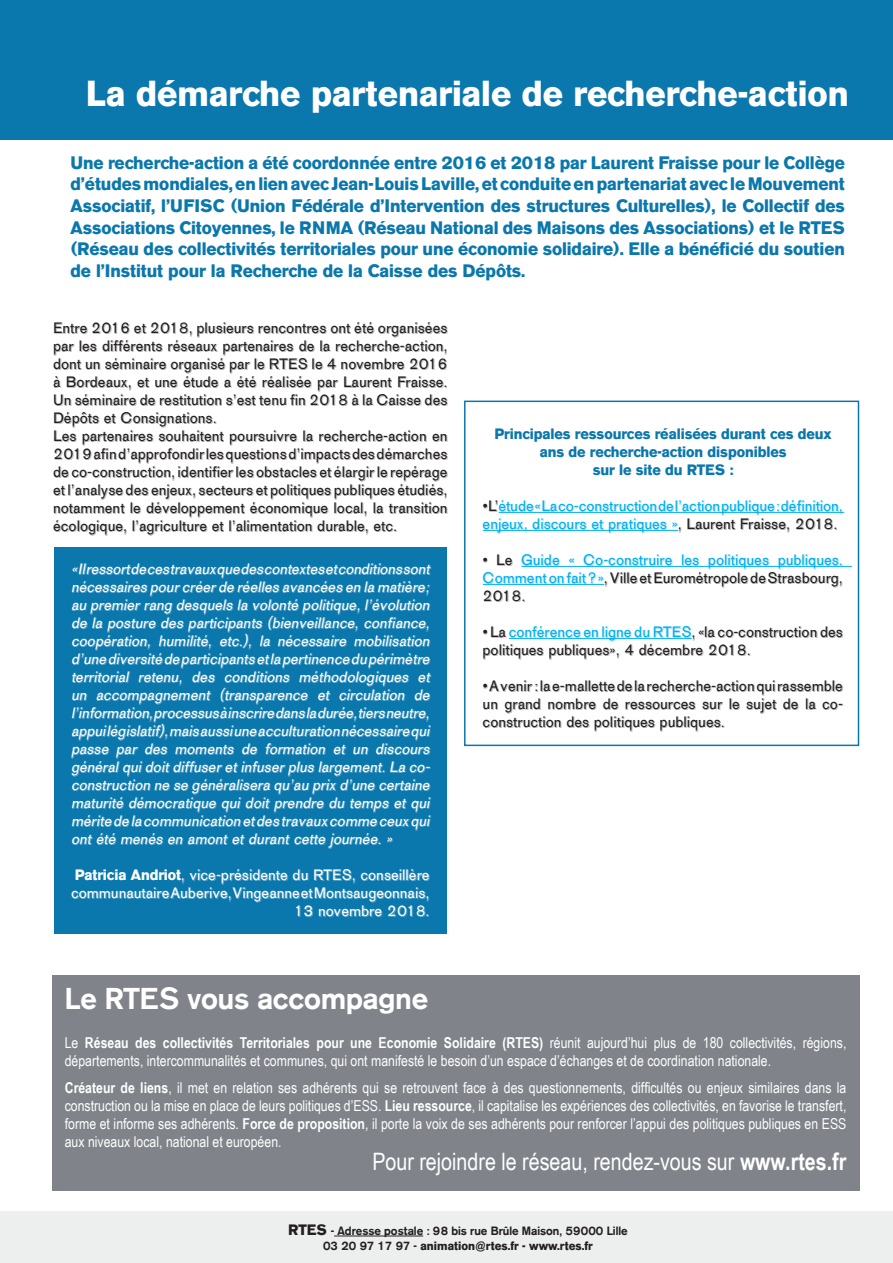
<style>
.page{position:relative;width:893px;height:1263px;background:#fff}
.page>*{position:absolute;margin:0;border:0;box-sizing:border-box;transform-origin:0 0}
.t1{font:700 36px "AG Old Face";color:#fff}
.t2{font:500 30px "AG Old Face";color:#fff}
.t3{font:24px "Arial Narrow";color:#fff}
.t4{font:700 18px/21.6px "AG Old Face";letter-spacing:-.005em;color:#0a77ad;text-align:justify}
.t5{font:15px/18px "AG Old Face Shaded";letter-spacing:-.005em;color:#231f20;text-align:justify}
.t6{font:italic 15px/18px "AG Old Face Shaded";color:#fff;text-align:justify}
.t7{font:15px/18px "Arial Narrow";color:#fff}
.t8{font:15px/18px "AG Old Face Shaded";letter-spacing:-.005em;color:#00aeef}
.t9{font:15px/18px "AG Old Face Shaded";letter-spacing:-.005em;color:#fff;text-align:right}
.t10{font:700 15px/18px "AG Old Face";letter-spacing:-.005em;color:#0a77ad;text-align:center}
.t11{font:500 12px "AG Old Face";color:#231f20}
.t12{font:700 12px "AG Old Face";color:#231f20}
.s1{color:#231f20}
.s2{color:#00aeef}
.s3{font-family:"AG Old Face";font-weight:700}
.s4{font-weight:700}
.s5{font-weight:700;font-size:15px}
.s6{font-weight:500}
</style>
<div class="page">
<hr style="left:499px;top:512px;width:345px;height:1px;background:#00aeef">
<hr style="left:483px;top:530px;width:195px;height:1px;background:#00aeef">
<hr style="left:521px;top:566px;width:331px;height:1px;background:#00aeef">
<hr style="left:483px;top:584px;width:121px;height:1px;background:#00aeef">
<hr style="left:509px;top:638px;width:183px;height:1px;background:#00aeef">
<div style="left:52px;top:975px;width:807px;height:215px;background:#808389"></div>
<div style="left:0;top:1212px;width:893px;height:51px;background:#edeeee"></div>
<hr style="left:334px;top:1236px;width:89px;height:1px;background:#231f20">
<div style="left:464px;top:401px;width:395px;height:345px;border:2px solid #0a77ad"></div>
<div style="left:0;top:0;width:893px;height:139px;background:#0a77ad"></div>
<div style="left:54px;top:547px;width:393px;height:387px;background:#0a77ad"></div>
<p class="t1" style="left:86px;top:71px;width:764px">La démarche partenariale de recherche-action</p>
<p class="t4" style="left:71px;top:152px;width:776px">Une recherche-action a été coordonnée entre 2016 et 2018 par Laurent Fraisse pour le Collège d’études mondiales, en lien avec Jean-Louis Laville, et conduite en partenariat avec le Mouvement Associatif, l’UFISC (Union Fédérale d’Intervention des structures Culturelles), le Collectif des Associations Citoyennes, le RNMA (Réseau National des Maisons des Associations) et le RTES (Réseau des collectivités territoriales pour une économie solidaire). Elle a bénéficié du soutien de l’Institut pour la Recherche de la Caisse des Dépôts.</p>
<p class="t5" style="left:53px;top:319px;width:396px">Entre 2016 et 2018, plusieurs rencontres ont été organisées par les différents réseaux partenaires de la recherche-action, dont un séminaire organisé par le RTES le 4 novembre 2016 à Bordeaux, et une étude a été réalisée par Laurent Fraisse.<br>Un séminaire de restitution s’est tenu fin 2018 à la Caisse des Dépôts et Consignations.</p>
<p class="t5" style="left:53px;top:427px;width:396px">Les partenaires souhaitent poursuivre la recherche-action en 2019 afin d’approfondir les questions d’impacts des démarches de co-construction, identifier les obstacles et élargir le repérage et l’analyse des enjeux, secteurs et politiques publiques étudiés, notamment le développement économique local, la transition écologique, l’agriculture et l’alimentation durable, etc.</p>
<p class="t10" style="left:495px;top:425px;width:339px">Principales ressources réalisées durant ces deux ans de recherche-action disponibles<br>sur le site du RTES :</p>
<p class="t8" style="left:483px;top:497px;width:362px"><span class="s1">• L’</span>étude« La co-construction de l’action publique: définition, enjeux, discours et pratiques »<span class="s1">, Laurent Fraisse, 2018.</span></p>
<p class="t8" style="left:483px;top:551px;width:362px;text-align:justify"><span class="s1">• Le</span> Guide « Co-construire les politiques publiques.<br>Comment on fait? »<span class="s1">, Ville et Eurométropole de Strasbourg, 2018.</span></p>
<p class="t5" style="left:483px;top:623px;width:362px">• La <span class="s2">conférence en ligne du RTES</span>, «la co-construction des politiques publiques», 4 décembre 2018.</p>
<p class="t5" style="left:483px;top:677px;width:362px">• A venir : la e-mallette de la recherche-action qui rassemble un grand nombre de ressources sur le sujet de la co&shy;construction des politiques publiques.</p>
<p class="t6" style="left:71px;top:560px;width:364px">«Ilressortde ces travaux que des contextes etconditions sont nécessaires pourcréerde réelles avancées en la matière; au premierrang desquels la volonté politique,l’évolution de la posture des participants (bienveillance, confiance, coopération, humilité, etc.), la nécessaire mobilisation d’une diversité de participants etla pertinence du périmètre territorial retenu, des conditions méthodologiques et un accompagnement (transparence et circulation de l’information,processus à inscrire dans la durée,tiers neutre, appuilégislatif),mais aussiune acculturation nécessaire qui</p>
<p class="t6" style="left:71px;top:740px;width:364px">passe par des moments de formation et un discours généralquidoitdiffuseretinfuserplus largement.La co&shy;construction ne se généralisera qu’au prix d’une certaine maturité démocratique qui doit prendre du temps et qui mérite de la communication etdes travaux comme ceux qui ont été menés en amont et durant cette journée. »</p>
<p class="t9" style="left:71px;top:866px;width:360px"><span class="s3">Patricia Andriot</span>, vice-présidente du RTES, conseillère communautaire Auberive, Vingeanne et Montsaugeonnais,<br>13 novembre 2018.</p>
<p class="t2" style="left:65px;top:980px;width:365px">Le RTES vous accompagne</p>
<p class="t7" style="left:65px;top:1033px;width:783px">Le <span class="s4">Réseau des collectivités Territoriales pour une Economie Solidaire (RTES)</span> réunit aujourd’hui plus de 180 collectivités, régions, départements, intercommunalités et communes, qui ont manifesté le besoin d’un espace d’échanges et de coordination nationale.</p>
<p class="t7" style="left:65px;top:1078px;width:783px;text-align:justify"><span class="s4">Créateur de liens</span>, il met en relation ses adhérents qui se retrouvent face à des questionnements, difficultés ou enjeux similaires dans la construction ou la mise en place de leurs politiques d’ESS. <span class="s4">Lieu ressource</span>, il capitalise les expériences des collectivités, en favorise le transfert, forme et informe ses adhérents. <span class="s4">Force de proposition</span>, il porte la voix de ses adhérents pour renforcer l’appui des politiques publiques en ESS aux niveaux local, national et européen.</p>
<p class="t3" style="left:372px;top:1144px;width:476px">Pour rejoindre le réseau, rendez-vous sur <span class="s4">www.rtes.fr</span></p>
<p class="t11" style="left:288px;top:1224px;width:341px"><span class="s5">RTES</span> - Adresse postale : 98 bis rue Brûle Maison, 59000 Lille</p>
<p class="t12" style="left:323px;top:1238px;width:271px"><span class="s6">03 20 97 17 97 -</span> animation@rtes.fr - www.rtes.fr</p>
</div>
